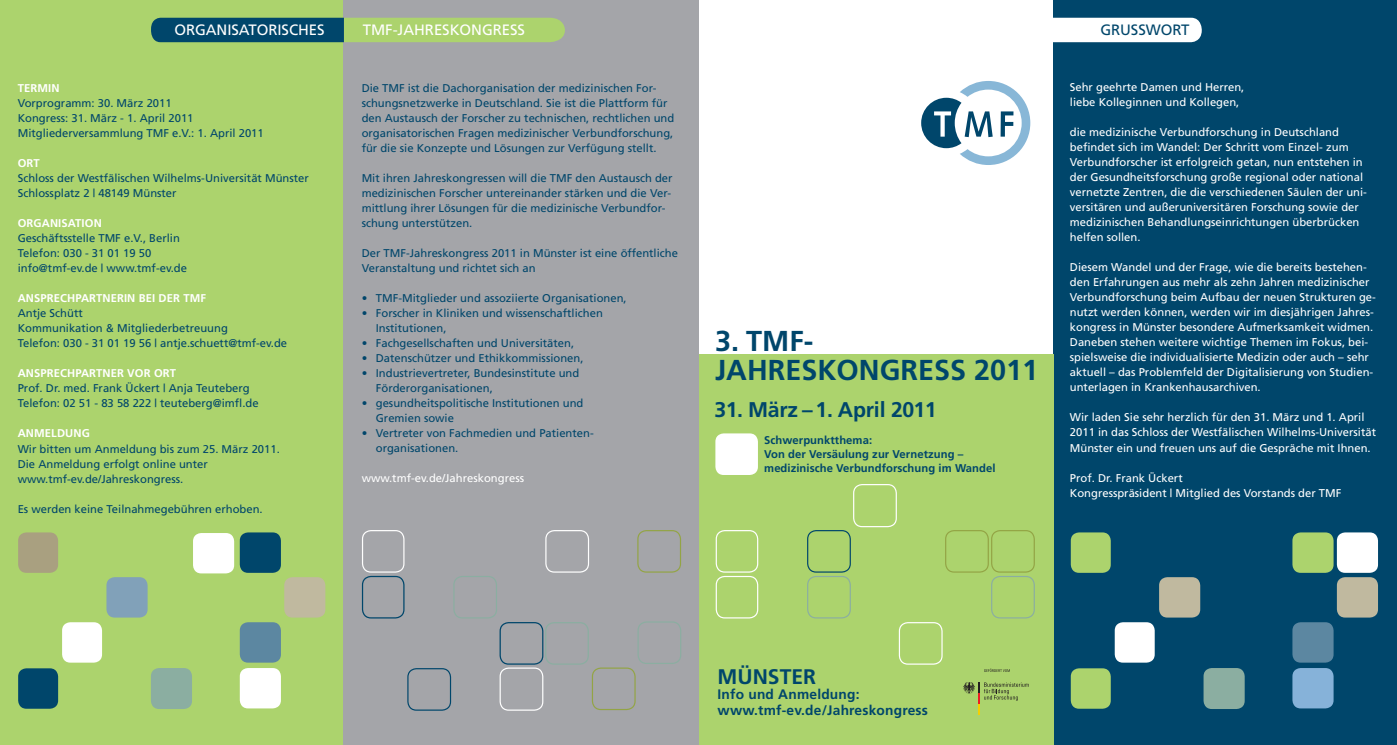
<style>
.page{position:relative;width:1397px;height:745px;background:#fff}
.page>*{position:absolute;margin:0;border:0;box-sizing:border-box;transform-origin:0 0}
.t1{font:700 28.75px/28.4px "Frutiger";color:#00466b}
.t2{font:700 21.25px "Frutiger";letter-spacing:-.025em;color:#00466b}
.t3{font:700 21.12px "Frutiger";color:#00466b}
.t4{font:15px "Frutiger";letter-spacing:-.005em;color:#fff}
.t5{font:15px "Frutiger";letter-spacing:-.005em;color:#00466b}
.t6{font:700 13.75px/15px "Frutiger";letter-spacing:.015em;color:#00466b}
.t7{font:11.25px/15px "Frutiger";color:#00466b}
.t8{font:11.25px/15px "Frutiger";color:#fff}
.t9{font:700 11.25px/14px "Frutiger";letter-spacing:.005em;color:#00466b}
.t10{font:700 11.25px "Frutiger";letter-spacing:.01em;color:#fff}
</style>
<div class="page">
<div style="left:0;top:0;width:344px;height:744px;background:#acd36d"></div>
<div style="left:344px;top:0;width:355px;height:744px;background:#a4a5a9"></div>
<div style="left:1052px;top:0;width:344px;height:744px;background:#00466b"></div>
<div style="left:699px;top:354px;width:353px;height:390px;background:#acd36d"></div>
<svg style="left:921px;top:81px;width:109px;height:84px"></svg>
<svg style="left:963px;top:682px;width:65px;height:32px"></svg>
<svg style="left:984px;top:668px;width:25px;height:3px"></svg>
<div style="left:715px;top:529px;width:43px;height:43px;border:1px solid #fff;border-radius:9px"></div>
<div style="left:715px;top:575px;width:43px;height:43px;border:1px solid #fff;border-radius:9px"></div>
<div style="left:898px;top:621px;width:44px;height:43px;border:1px solid #fff;border-radius:9px"></div>
<div style="left:944px;top:529px;width:44px;height:43px;border:1px solid #93a445;border-radius:9px"></div>
<div style="left:990px;top:529px;width:44px;height:43px;border:1px solid #93a445;border-radius:9px"></div>
<div style="left:853px;top:483px;width:43px;height:44px;border:1px solid #fff;border-radius:9px"></div>
<div style="left:807px;top:529px;width:43px;height:43px;border:1px solid #00466b;border-radius:9px"></div>
<div style="left:807px;top:575px;width:43px;height:43px;border:1px solid #8baea1;border-radius:9px"></div>
<div style="left:990px;top:575px;width:44px;height:43px;border:1px solid #8baea1;border-radius:9px"></div>
<div style="left:362px;top:529px;width:42px;height:43px;border:1px solid #fff;border-radius:9px"></div>
<div style="left:362px;top:575px;width:42px;height:43px;border:1px solid #00466b;border-radius:9px"></div>
<div style="left:545px;top:621px;width:43px;height:43px;border:1px solid #8baea1;border-radius:9px"></div>
<div style="left:591px;top:667px;width:44px;height:42px;border:1px solid #93a445;border-radius:9px"></div>
<div style="left:637px;top:529px;width:44px;height:43px;border:1px solid #93a445;border-radius:9px"></div>
<div style="left:545px;top:529px;width:44px;height:43px;border:1px solid #fff;border-radius:9px"></div>
<div style="left:499px;top:667px;width:44px;height:43px;border:1px solid #fff;border-radius:9px"></div>
<div style="left:407px;top:667px;width:44px;height:43px;border:1px solid #00466b;border-radius:9px"></div>
<div style="left:499px;top:621px;width:44px;height:43px;border:1px solid #00466b;border-radius:9px"></div>
<div style="left:453px;top:575px;width:44px;height:43px;border:1px solid #8baea1;border-radius:9px"></div>
<div style="left:637px;top:621px;width:44px;height:42px;border:1px solid #8baea1;border-radius:9px"></div>
<div style="left:1070px;top:532px;width:40px;height:40px;background:#acd36d;border-radius:8px"></div>
<div style="left:18px;top:532px;width:40px;height:40px;background:#a9a080;border-radius:8px"></div>
<div style="left:1070px;top:668px;width:40px;height:40px;background:#acd36d;border-radius:8px"></div>
<div style="left:18px;top:668px;width:40px;height:40px;background:#00466b;border-radius:8px"></div>
<div style="left:1292px;top:532px;width:41px;height:40px;background:#acd36d;border-radius:8px"></div>
<div style="left:240px;top:532px;width:41px;height:40px;background:#00466b;border-radius:8px"></div>
<div style="left:1292px;top:621px;width:41px;height:41px;background:#5c87a1;border-radius:8px"></div>
<div style="left:240px;top:621px;width:41px;height:41px;background:#5c87a1;border-radius:8px"></div>
<div style="left:1292px;top:667px;width:41px;height:41px;background:#86b2d9;border-radius:8px"></div>
<div style="left:240px;top:667px;width:41px;height:41px;background:#fff;border-radius:8px"></div>
<div style="left:1336px;top:532px;width:41px;height:40px;background:#fff;border-radius:8px"></div>
<div style="left:193px;top:532px;width:41px;height:41px;background:#fff;border-radius:8px"></div>
<div style="left:1203px;top:667px;width:41px;height:41px;background:#8baea1;border-radius:8px"></div>
<div style="left:151px;top:667px;width:41px;height:41px;background:#8baea1;border-radius:8px"></div>
<div style="left:1114px;top:621px;width:40px;height:41px;background:#fff;border-radius:8px"></div>
<div style="left:62px;top:621px;width:40px;height:41px;background:#fff;border-radius:8px"></div>
<div style="left:1158px;top:576px;width:41px;height:41px;background:#c0b99f;border-radius:8px"></div>
<div style="left:106px;top:576px;width:42px;height:41px;background:#81a1b9;border-radius:8px"></div>
<div style="left:1336px;top:576px;width:41px;height:41px;background:#c0b99f;border-radius:8px"></div>
<div style="left:284px;top:576px;width:41px;height:41px;background:#c0b99f;border-radius:8px"></div>
<div style="left:715px;top:433px;width:42px;height:41px;background:#fff;border-radius:8px"></div>
<div style="left:1052px;top:18px;width:149px;height:24px;background:#fff"></div>
<svg style="left:151px;top:18px;width:414px;height:24px;background:#5c916c"></svg>
<h3 class="t4" style="left:174px;top:21px;width:152px">Organisatorisches</h3>
<h3 class="t4" style="left:363px;top:21px;width:164px">TMF-Jahreskongress</h3>
<h3 class="t5" style="left:1100px;top:21px;width:88px">gru sswort</h3>
<p class="t10" style="left:18px;top:82px;width:43px">Termin</p>
<p class="t7" style="left:18px;top:96px;width:247px">Vorprogramm: 30. März 2011<br>Kongress: 31. März - 1. April 2011<br>Mitgliederversammlung TMF e.V.: 1. April 2011</p>
<p class="t10" style="left:18px;top:156px;width:22px">Ort</p>
<p class="t7" style="left:18px;top:170px;width:292px">Schloss der Westfälischen Wilhelms-Universität Münster<br>Schlossplatz 2 | 48149 Münster</p>
<p class="t10" style="left:18px;top:216px;width:86px">Organisatio n</p>
<p class="t7" style="left:18px;top:230px;width:171px">Geschäftsstelle TMF e.V., Berlin<br>Telefon: 030 - 31 01 19 50 info@tmf-ev.de | www.tmf-ev.de</p>
<p class="t10" style="left:18px;top:291px;width:190px">Ansprechpartnerin bei der TM F</p>
<p class="t7" style="left:18px;top:305px;width:271px">Antje Schütt<br>Kommunikation &amp; Mitgliederbetreuung<br>Telefon: 030 - 31 01 19 56 | antje.schuett@tmf-ev.de</p>
<p class="t10" style="left:18px;top:366px;width:158px">Ansprechpartner vor Ort</p>
<p class="t7" style="left:18px;top:380px;width:242px">Prof. Dr. med. Frank Ückert | Anja Teuteberg<br>Telefon: 02 51 - 83 58 222 | teuteberg@imfl.de</p>
<p class="t10" style="left:18px;top:426px;width:74px">Anmeldung</p>
<p class="t7" style="left:18px;top:440px;width:263px">Wir bitten um Anmeldung bis zum 25. März 2011.<br>Die Anmeldung erfolgt online unter www.tmf-ev.de/Jahreskongress.</p>
<p class="t7" style="left:18px;top:500px;width:246px">Es werden keine Teilnahmegebühren erhoben.</p>
<p class="t7" style="left:361px;top:80px;width:314px">Die TMF ist die Dachorganisation der medizinischen For&shy;schungsnetzwerke in Deutschland. Sie ist die Plattform für den Austausch der Forscher zu technischen, rechtlichen und organisatorischen Fragen medizinischer Verbundforschung, für die sie Konzepte und Lösungen zur Verfügung stellt.</p>
<p class="t7" style="left:361px;top:170px;width:312px">Mit ihren Jahreskongressen will die TMF den Austausch der medizinischen Forscher untereinander stärken und die Ver&shy;mittlung ihrer Lösungen für die medizinische Verbundfor&shy;schung unterstützen.</p>
<p class="t7" style="left:361px;top:245px;width:318px">Der TMF-Jahreskongress 2011 in Münster ist eine öffentliche<br>Veranstaltung und richtet sich an</p>
<p class="t7" style="left:361px;top:290px;width:266px">• TMF-Mitglieder und assoziierte Organisationen,</p>
<p class="t7" style="left:376px;top:305px;width:228px;text-indent:-14px">• Forscher in Kliniken und wissenschaftlichen<br>Institutionen,</p>
<p class="t7" style="left:361px;top:335px;width:214px">• Fachgesellschaften und Universitäten,</p>
<p class="t7" style="left:361px;top:350px;width:223px">• Datenschützer und Ethikkommissionen,</p>
<p class="t7" style="left:376px;top:365px;width:205px;text-indent:-14px">• Industrievertreter, Bundesinstitute und<br>Förderorganisationen,</p>
<p class="t7" style="left:376px;top:395px;width:209px;text-indent:-14px">• gesundheitspolitische Institutionen und<br>Gremien sowie</p>
<p class="t7" style="left:376px;top:425px;width:219px;text-indent:-14px">• Vertreter von Fachmedien und Patienten&shy;organisationen.</p>
<p class="t8" style="left:361px;top:470px;width:164px">www.tmf-ev.de/Jahreskongress</p>
<h1 class="t1" style="left:715px;top:327px;width:324px">3. TM F-<br>Jahreskongress 2011</h1>
<h2 class="t2" style="left:714px;top:396px;width:223px">31. März – 1. April 2011</h2>
<p class="t9" style="left:764px;top:432px;width:233px">Schwerpunktthema:<br>Von der Versäulung zur Vernetzung – medizinische Verbundforschung im Wandel</p>
<p class="t8" style="left:1069px;top:80px;width:176px">Sehr geehrte Damen und Herren, liebe Kolleginnen und Kollegen,</p>
<p class="t8" style="left:1069px;top:125px;width:298px">die medizinische Verbundforschung in Deutschland befindet sich im Wandel: Der Schritt vom Einzel- zum Verbundforscher ist erfolgreich getan, nun entstehen in der Gesundheitsforschung große regional oder national vernetzte Zentren, die die verschiedenen Säulen der uni&shy;versitären und außeruniversitären Forschung sowie der medizinischen Behandlungseinrichtungen überbrücken helfen sollen.</p>
<p class="t8" style="left:1069px;top:259px;width:307px">Diesem Wandel und der Frage, wie die bereits bestehen&shy;den Erfahrungen aus mehr als zehn Jahren medizinischer Verbundforschung beim Aufbau der neuen Strukturen ge&shy;nutzt werden können, werden wir im diesjährigen Jahres&shy;kongress in Münster besondere Aufmerksamkeit widmen.<br>Daneben stehen weitere wichtige Themen im Fokus, bei&shy;spielsweise die individualisierte Medizin oder auch – sehr aktuell – das Problemfeld der Digitalisierung von Studien&shy;unterlagen in Krankenhausarchiven.</p>
<p class="t8" style="left:1069px;top:409px;width:307px">Wir laden Sie sehr herzlich für den 31. März und 1. April<br>2011 in das Schloss der Westfälischen Wilhelms-Universität<br>Münster ein und freuen uns auf die Gespräche mit Ihnen.</p>
<p class="t8" style="left:1069px;top:469px;width:273px">Prof. Dr. Frank Ückert<br>Kongresspräsident | Mitglied des Vorstands der TMF</p>
<h3 class="t3" style="left:717px;top:664px;width:87px">MÜNSTER</h3>
<p class="t6" style="left:717px;top:686px;width:212px">Info und Anmeldung: www.tmf-ev.de/Jahreskongress</p>
</div>
